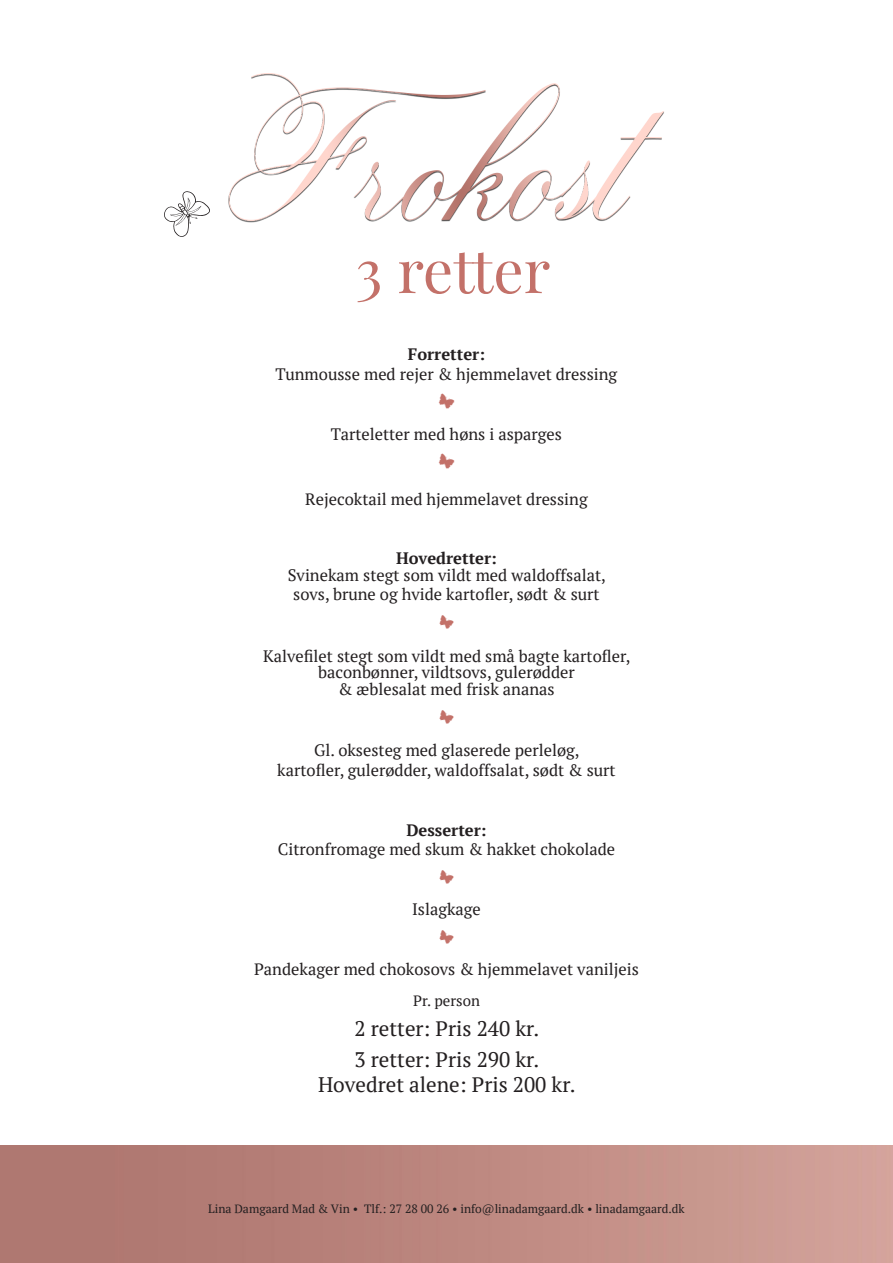
<style>
.page{position:relative;width:893px;height:1263px;background:#fff}
.page>*{position:absolute;margin:0;border:0;box-sizing:border-box;transform-origin:0 0}
.t1{font:60px "Playfair Display";color:#c37169}
.t2{font:21px "PT Serif";color:#231f20}
.t3{font:16.5px "PT Serif";color:#231f20}
.t4{font:700 16.5px "PT Serif";color:#231f20}
.t5{font:16.5px "Butter Fly";color:#c37169}
.t6{font:15px "PT Serif";color:#231f20}
.t7{font:15px "Butter Fly";color:#c37169}
.t8{font:12px "PT Serif";color:#231f20}
</style>
<div class="page">
<img style="left:229px;top:73px;width:435px;height:150px">
<p class="t1" style="left:355px;top:224px;width:197px">3 retter</p>
<p class="t4" style="left:408px;top:343px;width:79px">Forretter:</p>
<p class="t3" style="left:276px;top:363px;width:343px">Tunmousse med rejer &amp; hjemmelavet dressing</p>
<p class="t5" style="left:439px;top:394px;width:17px">j</p>
<p class="t3" style="left:331px;top:423px;width:233px">Tarteletter med høns i asparges</p>
<p class="t5" style="left:439px;top:454px;width:17px">j</p>
<p class="t3" style="left:305px;top:488px;width:284px">Rejecoktail med hjemmelavet dressing</p>
<p class="t4" style="left:396px;top:547px;width:102px">Hovedretter:</p>
<p class="t3" style="left:288px;top:564px;width:320px">Svinekam stegt som vildt med waldoffsalat,</p>
<p class="t3" style="left:293px;top:584px;width:308px">sovs, brune og hvide kartofler, sødt &amp; surt</p>
<p class="t7" style="left:439px;top:616px;width:16px">j</p>
<p class="t3" style="left:263px;top:645px;width:369px">Kalvefilet stegt som vildt med små bagte kartofler,</p>
<p class="t3" style="left:318px;top:662px;width:258px">baconbønner, vildtsovs, gulerødder</p>
<p class="t3" style="left:338px;top:678px;width:218px">&amp; æblesalat med frisk ananas</p>
<p class="t7" style="left:439px;top:711px;width:16px">j</p>
<p class="t3" style="left:314px;top:740px;width:267px">Gl. oksesteg med glaserede perleløg,</p>
<p class="t3" style="left:277px;top:760px;width:340px">kartofler, gulerødder, waldoffsalat, sødt &amp; surt</p>
<p class="t4" style="left:406px;top:819px;width:82px">Desserter:</p>
<p class="t3" style="left:278px;top:839px;width:339px">Citronfromage med skum &amp; hakket chokolade</p>
<p class="t7" style="left:439px;top:871px;width:16px">j</p>
<p class="t3" style="left:412px;top:899px;width:70px">Islagkage</p>
<p class="t7" style="left:439px;top:931px;width:16px">j</p>
<p class="t3" style="left:254px;top:959px;width:386px">Pandekager med chokosovs &amp; hjemmelavet vaniljeis</p>
<p class="t6" style="left:413px;top:991px;width:68px">Pr. person</p>
<p class="t2" style="left:354px;top:1015px;width:186px">2 retter: Pris 240 kr.</p>
<p class="t2" style="left:354px;top:1046px;width:186px">3 retter: Pris 290 kr.</p>
<p class="t2" style="left:318px;top:1071px;width:259px">Hovedret alene: Pris 200 kr.</p>
<p class="t8" style="left:208px;top:1201px;width:478px">Lina Damgaard Mad &amp; Vin • Tlf.: 27 28 00 26 • info@linadamgaard.dk • linadamgaard.dk</p>
</div>
